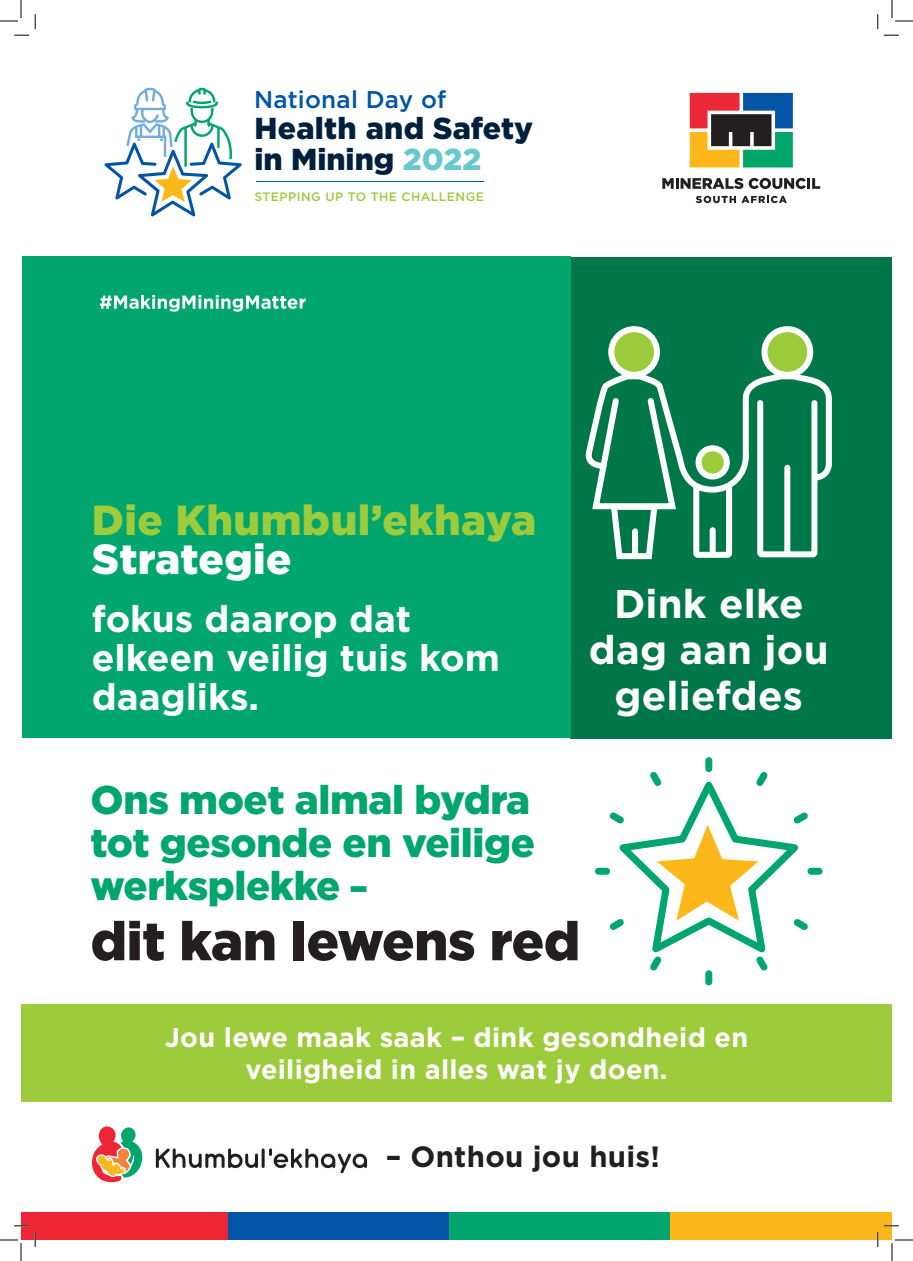
<style>
.page{position:relative;width:913px;height:1261px;background:#fff}
.page>*{position:absolute;margin:0;border:0;box-sizing:border-box;transform-origin:0 0}
.Table_headings{font:900 54px "Gotham";letter-spacing:-.01em;color:#231f20}
.Table_headings-2{font:900 42px/39px "Gotham";letter-spacing:.01em;color:#9ccb3b}
.Table_headings-3{font:900 40px/43px "Gotham";letter-spacing:-.01em;color:#00a66e;text-align:justify}
.Table_headings-4{font:700 40px/46px "Gotham";letter-spacing:.005em;color:#fff;text-align:center}
.Table_headings-5{font:700 37px/39px "Gotham";color:#fff}
.t1{font:900 30.3px/30.3px "Gotham";color:#00203e}
.Table_headings-6{font:700 29.3px "Gotham";letter-spacing:.01em;color:#231f20}
.Table_headings-7{font:700 27px/32px "Gotham";letter-spacing:.01em;color:#fff;text-align:center}
.t2{font:500 24.2px "Gotham";letter-spacing:.01em;color:#0154a6}
.t3{font:500 12.2px "Gotham";letter-spacing:.04em;color:#9ccb3b}
.s1{color:#67c9cf}
.s2{color:#fff}
.s3{font-size:35px}
</style>
<div class="page">
<div style="left:570px;top:257px;width:321px;height:481px;background:#007748"></div>
<div style="left:22px;top:256px;width:549px;height:482px;background:#00a66e"></div>
<svg style="left:585px;top:378px;width:247px;height:178px"></svg>
<svg style="left:588px;top:326px;width:228px;height:234px"></svg>
<div style="left:632px;top:531px;width:6px;height:23px;background:#fff"></div>
<svg style="left:689px;top:93px;width:103px;height:74px;background:#797562"></svg>
<svg style="left:662px;top:178px;width:158px;height:11px"></svg>
<svg style="left:696px;top:196px;width:39px;height:7px"></svg>
<svg style="left:741px;top:196px;width:45px;height:7px"></svg>
<hr style="left:256px;top:182px;width:227px;height:1px;background:#0154a6">
<svg style="left:104px;top:88px;width:138px;height:129px"></svg>
<svg style="left:100px;top:295px;width:205px;height:17px"></svg>
<div style="left:21px;top:1213px;width:207px;height:27px;background:#ee2534"></div>
<div style="left:228px;top:1213px;width:221px;height:27px;background:#0154a6"></div>
<div style="left:449px;top:1213px;width:221px;height:27px;background:#00a66e"></div>
<div style="left:670px;top:1213px;width:221px;height:27px;background:#fcb81b"></div>
<div style="left:21px;top:1004px;width:870px;height:97px;background:#9ccb3b"></div>
<svg style="left:595px;top:757px;width:228px;height:229px"></svg>
<svg style="left:656px;top:825px;width:102px;height:96px"></svg>
<svg style="left:156px;top:1148px;width:211px;height:25px"></svg>
<svg style="left:92px;top:1126px;width:51px;height:56px"></svg>
<svg style="left:14px;top:35px;width:15px;height:1px"></svg>
<svg style="left:883px;top:35px;width:15px;height:1px"></svg>
<svg style="left:14px;top:1225px;width:15px;height:2px"></svg>
<svg style="left:35px;top:14px;width:1px;height:15px"></svg>
<svg style="left:35px;top:1232px;width:1px;height:15px"></svg>
<svg style="left:877px;top:14px;width:1px;height:15px"></svg>
<svg style="left:0;top:0;width:22px;height:22px"></svg>
<svg style="left:0;top:1239px;width:22px;height:22px"></svg>
<svg style="left:891px;top:0;width:21px;height:22px"></svg>
<svg style="left:877px;top:1225px;width:35px;height:36px"></svg>
<p class="t2" style="left:254px;top:84px;width:194px">National Day of</p>
<p class="t1" style="left:254px;top:113px;width:280px">Health and Safety in Mining <span class="s1">2022</span></p>
<p class="t3" style="left:254px;top:189px;width:231px">STEPPING UP TO THE CHALLENGE</p>
<p class="Table_headings-2" style="left:92px;top:500px;width:446px">Die Khumbul’ekhaya<br><span class="s2">Strategie</span></p>
<p class="Table_headings-5" style="left:92px;top:599px;width:409px">fokus daarop dat elkeen veilig tuis kom daagliks.</p>
<p class="Table_headings-4" style="left:588px;top:581px;width:241px">Dink elke dag aan jou geliefdes</p>
<p class="Table_headings-3" style="left:90px;top:778px;width:446px">Ons moet almal bydra tot gesonde en veilige werksplekke <span class="s3">–</span></p>
<p class="Table_headings" style="left:90px;top:904px;width:491px">dit kan lewens red</p>
<p class="Table_headings-7" style="left:165px;top:1021px;width:585px">Jou lewe maak saak – dink gesondheid en veiligheid in alles wat jy doen.</p>
<p class="Table_headings-6" style="left:385px;top:1137px;width:276px">– Onthou jou huis!</p>
</div>
